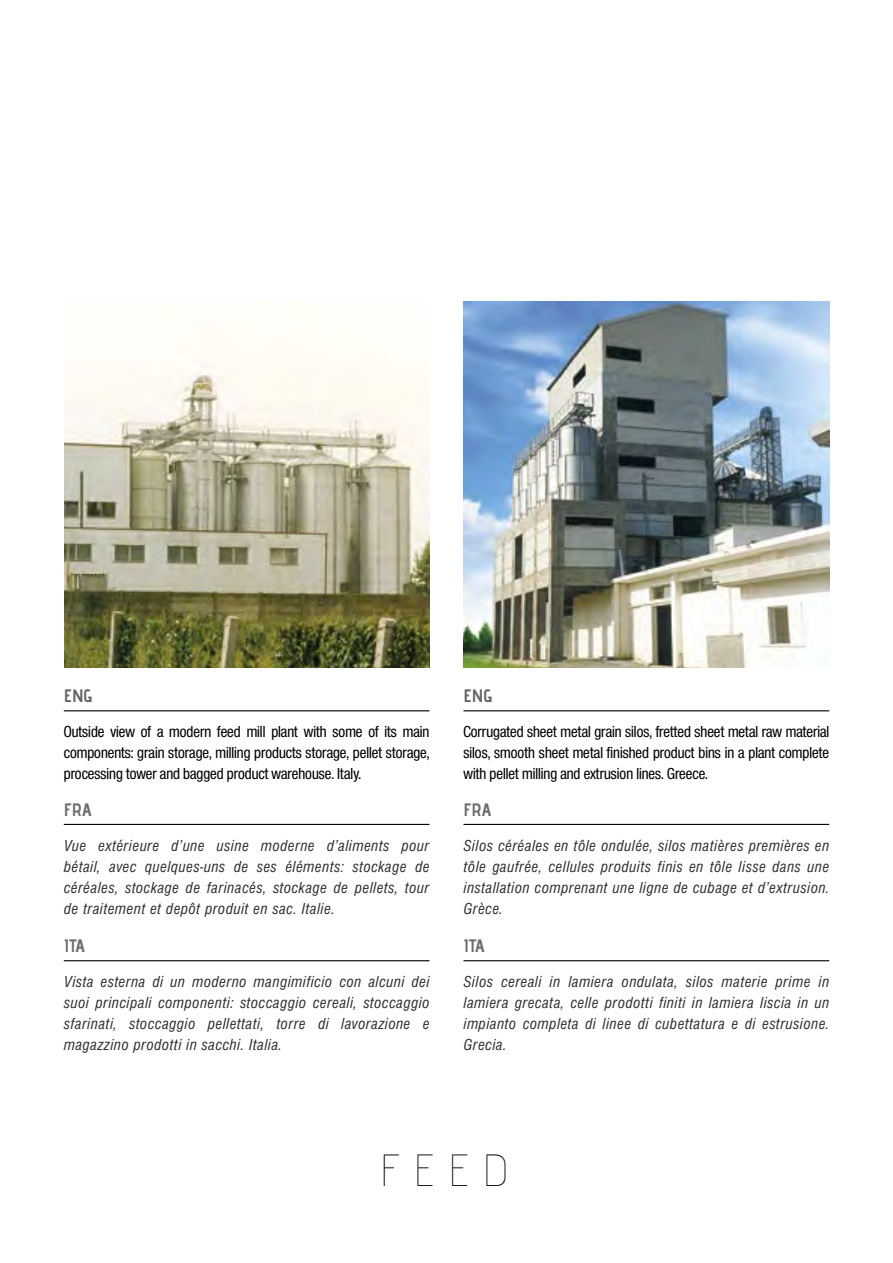
<style>
.page{position:relative;width:893px;height:1263px;background:#fff}
.page>*{position:absolute;margin:0;border:0;box-sizing:border-box;transform-origin:0 0}
.t1{font:100 45px "Advent Pro";color:#000}
.t2{font:700 18px "Advent Pro";color:#6e6d6a}
.t3{font:700 18px "Advent Pro";letter-spacing:-.015em;color:#636363}
.t4{font:italic condensed 16.5px/21px "Nimbus San D";letter-spacing:.03em;color:#302e2b;text-align:justify}
.t5{font:500 condensed 16.5px/21px "Nimbus San Nov D";color:#000;text-align:justify}
</style>
<div class="page">
<img style="left:463px;top:302px;width:366px;height:366px">
<img style="left:64px;top:337px;width:366px;height:331px">
<hr style="left:64px;top:710px;width:365px;height:1px;background:#000">
<hr style="left:463px;top:710px;width:366px;height:1px;background:#000">
<hr style="left:64px;top:824px;width:365px;height:1px;background:#000">
<hr style="left:463px;top:824px;width:366px;height:1px;background:#000">
<hr style="left:64px;top:960px;width:365px;height:1px;background:#000">
<hr style="left:463px;top:960px;width:366px;height:1px;background:#000">
<p class="t3" style="left:64px;top:685px;width:31px">ENG</p>
<p class="t3" style="left:463px;top:685px;width:31px">ENG</p>
<p class="t5" style="left:64px;top:721px;width:367px">Outside view of a modern feed mill plant with some of its main components: grain storage, milling products storage, pellet storage, processing tower and bagged product warehouse. Italy.</p>
<p class="t5" style="left:463px;top:721px;width:367px">Corrugated sheet metal grain silos, fretted sheet metal raw material silos, smooth sheet metal finished product bins in a plant complete with pellet milling and extrusion lines. Greece.</p>
<p class="t2" style="left:64px;top:798px;width:29px">FRA</p>
<p class="t2" style="left:463px;top:798px;width:29px">FRA</p>
<p class="t4" style="left:64px;top:835px;width:367px">Vue extérieure d’une usine moderne d’aliments pour bétail, avec quelques-uns de ses éléments: stockage de céréales, stockage de farinacés, stockage de pellets, tour de traitement et depôt produit en sac. Italie.</p>
<p class="t4" style="left:463px;top:835px;width:367px">Silos céréales en tôle ondulée, silos matières premières en tôle gaufrée, cellules produits finis en tôle lisse dans une installation comprenant une ligne de cubage et d’extrusion.<br>Grèce.</p>
<p class="t2" style="left:64px;top:935px;width:23px">ITA</p>
<p class="t2" style="left:463px;top:935px;width:23px">ITA</p>
<p class="t4" style="left:64px;top:971px;width:367px">Vista esterna di un moderno mangimificio con alcuni dei suoi principali componenti: stoccaggio cereali, stoccaggio sfarinati, stoccaggio pellettati, torre di lavorazione e magazzino prodotti in sacchi. Italia.</p>
<p class="t4" style="left:463px;top:971px;width:367px">Silos cereali in lamiera ondulata, silos materie prime in lamiera grecata, celle prodotti finiti in lamiera liscia in un impianto completa di linee di cubettatura e di estrusione.<br>Grecia.</p>
<h1 class="t1" style="left:380px;top:1144px;width:130px">FEED</h1>
</div>
